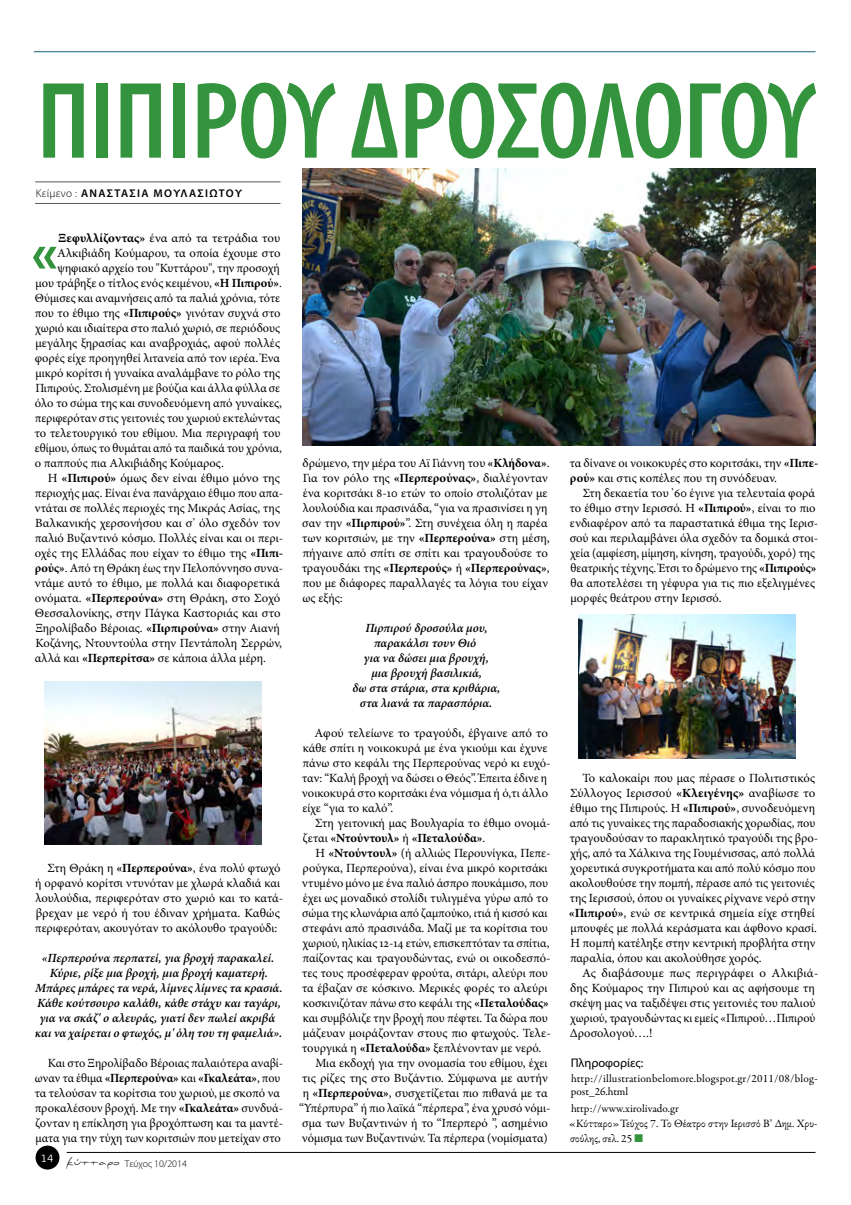
<style>
.page{position:relative;width:851px;height:1205px;background:#fff}
.page>*{position:absolute;margin:0;border:0;box-sizing:border-box;transform-origin:0 0}
.t1{font:600 condensed 110px "Myriad Pro";letter-spacing:-.005em;color:#34943e}
.t2{font:700 57px "Myriad Pro";color:#34943e}
.t3{font:12.5px/15px "Minion Pro";color:#000}
.t4{font:italic 600 12.5px/15px "Minion Pro";color:#000;text-align:center}
.t5{font:12.5px "Myriad Pro";color:#000}
.t6{font:300 11.75px "Bell Gothic Std";color:#fff}
.t7{font:11.25px/15px "Garamond Premr Pro";letter-spacing:.01em;color:#000}
.t8{font:600 11.25px "Myriad Pro";letter-spacing:.12em;color:#000}
.t9{font:300 10px "Myriad Pro";color:#000}
.s1{font-weight:300}
.s2{font-weight:700}
.s3{font-family:"PF Scandal Pro";font-weight:400;font-size:11.25px}
.s4{color:#34943e}
</style>
<div class="page">
<img style="left:303px;top:168px;width:512px;height:278px">
<img style="left:44px;top:681px;width:217px;height:163px">
<img style="left:578px;top:615px;width:217px;height:143px">
<hr style="left:35px;top:182px;width:245px;height:1px;background:#58595b">
<hr style="left:35px;top:203px;width:245px;height:1px;background:#58595b">
<hr style="left:67px;top:1152px;width:748px;height:1px;background:#000">
<div style="left:36px;top:1145px;width:23px;height:24px;background:#000;border-radius:50%"></div>
<hr style="left:34px;top:51px;width:781px;height:1px;background:#135f75">
<h1 class="t1" style="left:37px;top:61px;width:705px">Πιπι ρού Δροσολογού</h1>
<p class="t8" style="left:36px;top:186px;width:208px"><span class="s1">Κείμενο :</span> Αν αστασί α Μουλασιώτο υ</p>
<p class="t3" style="left:58px;top:231px;width:224px"><span class="s2">Ξεφυλλίζοντας»</span> ένα από τα τετράδια του</p>
<p class="t3" style="left:57px;top:246px;width:225px">Αλκιβιάδη Κούμαρου, τα οποία έχουμε στο</p>
<p class="t3" style="left:58px;top:261px;width:224px">ψηφιακό αρχείο του "Κυττάρου", την προσοχή</p>
<p class="t3" style="left:35px;top:276px;width:248px">μου τράβηξε ο τίτλος ενός κειμένου, <span class="s2">«Η Πιπιρού»</span>.</p>
<p class="t3" style="left:35px;top:291px;width:247px">Θύμισες και αναμνήσεις από τα παλιά χρόνια, τότε</p>
<p class="t3" style="left:35px;top:306px;width:247px">που το έθιμο της <span class="s2">«Πιπιρούς»</span> γινόταν συχνά στο</p>
<p class="t3" style="left:35px;top:321px;width:246px">χωριό και ιδιαίτερα στο παλιό χωριό, σε περιόδους</p>
<p class="t3" style="left:35px;top:336px;width:246px">μεγάλης ξηρασίας και αναβροχιάς, αφού πολλές</p>
<p class="t3" style="left:35px;top:351px;width:247px">φορές είχε προηγηθεί λιτανεία από τον ιερέα. Ένα</p>
<p class="t3" style="left:35px;top:366px;width:246px">μικρό κορίτσι ή γυναίκα αναλάμβανε το ρόλο της</p>
<p class="t3" style="left:35px;top:381px;width:246px">Πιπιρούς. Στολισμένη με βούζια και άλλα φύλλα σε</p>
<p class="t3" style="left:35px;top:396px;width:249px">όλο το σώμα της και συνοδευόμενη από γυναίκες,</p>
<p class="t3" style="left:35px;top:411px;width:247px">περιφερόταν στις γειτονιές του χωριού εκτελώντας</p>
<p class="t3" style="left:34px;top:426px;width:247px">το τελετουργικό του εθίμου. Μια περιγραφή του</p>
<p class="t3" style="left:35px;top:441px;width:248px">εθίμου, όπως το θυμάται από τα παιδικά του χρόνια,</p>
<p class="t3" style="left:35px;top:456px;width:191px">ο παππούς πια Αλκιβιάδης Κούμαρος.</p>
<p class="t3" style="left:48px;top:471px;width:233px">Η <span class="s2">«Πιπιρού»</span> όμως δεν είναι έθιμο μόνο της</p>
<p class="t3" style="left:35px;top:486px;width:250px">περιοχής μας. Είναι ένα πανάρχαιο έθιμο που απα-</p>
<p class="t3" style="left:34px;top:501px;width:247px">ντάται σε πολλές περιοχές της Μικράς Ασίας, της</p>
<p class="t3" style="left:35px;top:516px;width:246px">Βαλκανικής χερσονήσου και σ’ όλο σχεδόν τον</p>
<p class="t3" style="left:35px;top:531px;width:250px">παλιό Βυζαντινό κόσμο. Πολλές είναι και οι περι-</p>
<p class="t3" style="left:35px;top:546px;width:250px">οχές της Ελλάδας που είχαν το έθιμο της <span class="s2">«Πιπι-</span></p>
<p class="t3" style="left:35px;top:561px;width:250px"><span class="s2">ρούς»</span>. Από τη Θράκη έως την Πελοπόννησο συνα-</p>
<p class="t3" style="left:34px;top:576px;width:247px">ντάμε αυτό το έθιμο, με πολλά και διαφορετικά</p>
<p class="t3" style="left:35px;top:591px;width:247px">ονόματα. <span class="s2">«Περπερούνα»</span> στη Θράκη, στο Σοχό</p>
<p class="t3" style="left:35px;top:606px;width:247px">Θεσσαλονίκης, στην Πάγκα Καστοριάς και στο</p>
<p class="t3" style="left:35px;top:621px;width:246px">Ξηρολίβαδο Βέροιας. <span class="s2">«Πιρπιρούνα»</span> στην Αιανή</p>
<p class="t3" style="left:35px;top:636px;width:248px">Κοζάνης, Ντουντούλα στην Πεντάπολη Σερρών,</p>
<p class="t3" style="left:35px;top:651px;width:233px">αλλά και <span class="s2">«Περπερίτσα»</span> σε κάποια άλλα μέρη.</p>
<h2 class="t2" style="left:31px;top:216px;width:28px">«</h2>
<p class="t3" style="left:35px;top:861px;width:250px;text-indent:13px">Στη Θράκη η <span class="s2">«Περπερούνα»</span>, ένα πολύ φτωχό ή ορφανό κορίτσι ντυνόταν με χλωρά κλαδιά και λουλούδια, περιφερόταν στο χωριό και το κατά&shy;βρεχαν με νερό ή του έδιναν χρήματα. Καθώς περιφερόταν, ακουγόταν το ακόλουθο τραγούδι:</p>
<p class="t4" style="left:35px;top:950px;width:249px">«Περπερούνα περπατεί, για βροχή παρακαλεί.<br>Κύριε, ρίξε μια βροχή, μια βροχή καματερή.<br>Μπάρες μπάρες τα νερά, λίμνες λίμνες τα κρασιά.<br>Κάθε κούτσουρο καλάθι, κάθε στάχυ και ταγάρι, για να σκάζ' ο αλευράς, γιατί δεν πωλεί ακριβά και να χαίρεται ο φτωχός, μ' όλη του τη φαμελιά».</p>
<p class="t3" style="left:34px;top:1056px;width:250px;text-indent:14px">Και στο Ξηρολίβαδο Βέροιας παλαιότερα αναβί&shy;ωναν τα έθιμα <span class="s2">«Περπερούνα»</span> και <span class="s2">«Γκαλεάτα»</span>, που τα τελούσαν τα κορίτσια του χωριού, με σκοπό να προκαλέσουν βροχή. Με την <span class="s2">«Γκαλεάτα»</span> συνδυά&shy;ζονταν η επίκληση για βροχόπτωση και τα μαντέ&shy;ματα για την τύχη των κοριτσιών που μετείχαν στο</p>
<p class="t6" style="left:41px;top:1152px;width:14px">14</p>
<p class="t9" style="left:66px;top:1157px;width:122px"><span class="s3">κύτταρο</span> Τεύχος 10/2014</p>
<p class="t3" style="left:302px;top:456px;width:249px">δρώμενο, την μέρα του Αϊ Γιάννη του <span class="s2">«Κλήδονα»</span>.<br>Για τον ρόλο της <span class="s2">«Περπερούνας»</span>, διαλέγονταν ένα κοριτσάκι 8-10 ετών το οποίο στολιζόταν με λουλούδια και πρασινάδα, “για να πρασινίσει η γη σαν την <span class="s2">«Πιρπιρού»</span>”. Στη συνέχεια όλη η παρέα των κοριτσιών, με την <span class="s2">«Περπερούνα»</span> στη μέση, πήγαινε από σπίτι σε σπίτι και τραγουδούσε το τραγουδάκι της <span class="s2">«Περπερούς»</span> ή <span class="s2">«Περπερούνας»</span>, που με διάφορες παραλλαγές τα λόγια του είχαν ως εξής:</p>
<p class="t4" style="left:352px;top:620px;width:149px">Πιρπιρού δροσούλα μου, παρακάλσι τουν Θιό<br>για να δώσει μια βρουχή,<br>μια βρουχή βασιλικιά,<br>δω στα στάρια, στα κριθάρια, στα λιανά τα παρασπόρια.</p>
<p class="t3" style="left:302px;top:726px;width:250px;text-indent:13px">Αφού τελείωνε το τραγούδι, έβγαινε από το κάθε σπίτι η νοικοκυρά με ένα γκιούμι και έχυνε πάνω στο κεφάλι της Περπερούνας νερό κι ευχό&shy;ταν: “Καλή βροχή να δώσει ο Θεός”. Έπειτα έδινε η νοικοκυρά στο κοριτσάκι ένα νόμισμα ή ό,τι άλλο είχε “για το καλό”.</p>
<p class="t3" style="left:303px;top:816px;width:249px;text-indent:12px">Στη γειτονική μας Βουλγαρία το έθιμο ονομά&shy;ζεται <span class="s2">«Ντούντουλ»</span> ή <span class="s2">«Πεταλούδα»</span>.</p>
<p class="t3" style="left:315px;top:846px;width:237px">Η <span class="s2">«Ντούντουλ»</span> (ή αλλιώς Περουνίγκα, Πεπε-</p>
<p class="t3" style="left:302px;top:861px;width:246px">ρούγκα, Περπερούνα), είναι ένα μικρό κοριτσάκι</p>
<p class="t3" style="left:302px;top:876px;width:248px">ντυμένο μόνο με ένα παλιό άσπρο πουκάμισο, που</p>
<p class="t3" style="left:303px;top:891px;width:247px">έχει ως μοναδικό στολίδι τυλιγμένα γύρω από το</p>
<p class="t3" style="left:302px;top:906px;width:247px">σώμα της κλωνάρια από ζαμπούκο, ιτιά ή κισσό και</p>
<p class="t3" style="left:302px;top:921px;width:247px">στεφάνι από πρασινάδα. Μαζί με τα κορίτσια του</p>
<p class="t3" style="left:302px;top:936px;width:248px">χωριού, ηλικίας 12-14 ετών, επισκεπτόταν τα σπίτια,</p>
<p class="t3" style="left:302px;top:951px;width:249px">παίζοντας και τραγουδώντας, ενώ οι οικοδεσπό-</p>
<p class="t3" style="left:302px;top:966px;width:247px">τες τους προσέφεραν φρούτα, σιτάρι, αλεύρι που</p>
<p class="t3" style="left:302px;top:981px;width:247px">τα έβαζαν σε κόσκινο. Μερικές φορές το αλεύρι</p>
<p class="t3" style="left:303px;top:996px;width:247px">κοσκινιζόταν πάνω στο κεφάλι της <span class="s2">«Πεταλούδας»</span></p>
<p class="t3" style="left:303px;top:1011px;width:247px">και συμβόλιζε την βροχή που πέφτει. Τα δώρα που</p>
<p class="t3" style="left:303px;top:1026px;width:249px">μάζευαν μοιράζονταν στους πιο φτωχούς. Τελε-</p>
<p class="t3" style="left:302px;top:1041px;width:241px">τουργικά η <span class="s2">«Πεταλούδα»</span> ξεπλένονταν με νερό.</p>
<p class="t3" style="left:315px;top:1056px;width:234px">Μια εκδοχή για την ονομασία του εθίμου, έχει</p>
<p class="t3" style="left:302px;top:1071px;width:247px">τις ρίζες της στο Βυζάντιο. Σύμφωνα με αυτήν</p>
<p class="t3" style="left:303px;top:1086px;width:246px">η <span class="s2">«Περπερούνα»</span>, συσχετίζεται πιο πιθανά με τα</p>
<p class="t3" style="left:299px;top:1101px;width:253px">“Υπέρπυρα” ή πιο λαϊκά “πέρπερα”, ένα χρυσό νόμι-</p>
<p class="t3" style="left:302px;top:1116px;width:247px">σμα των Βυζαντινών ή το “Ιπερπερό ”, ασημένιο</p>
<p class="t3" style="left:302px;top:1131px;width:247px">νόμισμα των Βυζαντινών. Τα πέρπερα (νομίσματα)</p>
<p class="t3" style="left:569px;top:456px;width:250px">τα δίνανε οι νοικοκυρές στο κοριτσάκι, την <span class="s2">«Πιπε&shy;ρού»</span> και στις κοπέλες που τη συνόδευαν.</p>
<p class="t3" style="left:569px;top:486px;width:250px;text-indent:13px">Στη δεκαετία του ’60 έγινε για τελευταία φορά το έθιμο στην Ιερισσό. Η <span class="s2">«Πιπιρού»</span>, είναι το πιο ενδιαφέρον από τα παραστατικά έθιμα της Ιερισ&shy;σού και περιλαμβάνει όλα σχεδόν τα δομικά στοι&shy;χεία (αμφίεση, μίμηση, κίνηση, τραγούδι, χορό) της θεατρικής τέχνης. Έτσι το δρώμενο της <span class="s2">«Πιπιρούς» </span>θα αποτελέσει τη γέφυρα για τις πιο εξελιγμένες μορφές θεάτρου στην Ιερισσό.</p>
<p class="t3" style="left:568px;top:771px;width:251px;text-indent:14px">Το καλοκαίρι που μας πέρασε ο Πολιτιστικός Σύλλογος Ιερισσού <span class="s2">«Κλειγένης»</span> αναβίωσε το έθιμο της Πιπιρούς. Η <span class="s2">«Πιπιρού»</span>, συνοδευόμενη από τις γυναίκες της παραδοσιακής χορωδίας, που τραγουδούσαν το παρακλητικό τραγούδι της βρο&shy;χής, από τα Χάλκινα της Γουμένισσας, από πολλά χορευτικά συγκροτήματα και από πολύ κόσμο που ακολουθούσε την πομπή, πέρασε από τις γειτονιές της Ιερισσού, όπου οι γυναίκες ρίχνανε νερό στην <span class="s2">«Πιπιρού»</span>, ενώ σε κεντρικά σημεία είχε στηθεί μπουφές με πολλά κεράσματα και άφθονο κρασί.<br>Η πομπή κατέληξε στην κεντρική προβλήτα στην παραλία, όπου και ακολούθησε χορός.</p>
<p class="t3" style="left:569px;top:966px;width:250px;text-indent:12px">Ας διαβάσουμε πως περιγράφει ο Αλκιβιά&shy;δης Κούμαρος την Πιπιρού και ας αφήσουμε τη σκέψη μας να ταξιδέψει στις γειτονιές του παλιού χωριού, τραγουδώντας κι εμείς «Πιπιρού…Πιπιρού Δροσολογού….!</p>
<p class="t5" style="left:570px;top:1055px;width:74px">Πληροφορίες:</p>
<p class="t7" style="left:570px;top:1072px;width:248px;line-height:12.5px">http://illustrationbelomore.blogspot.gr/2011/08/blog&shy;post_26.html</p>
<p class="t7" style="left:568px;top:1101px;width:250px">http://www.xirolivado.gr<br>«Κύτταρο»Τεύχος 7. Το Θέατρο στην Ιερισσό Β’ Δημ. Χρυ&shy;σούλης, σελ. 25 <span class="s4">■</span></p>
</div>
